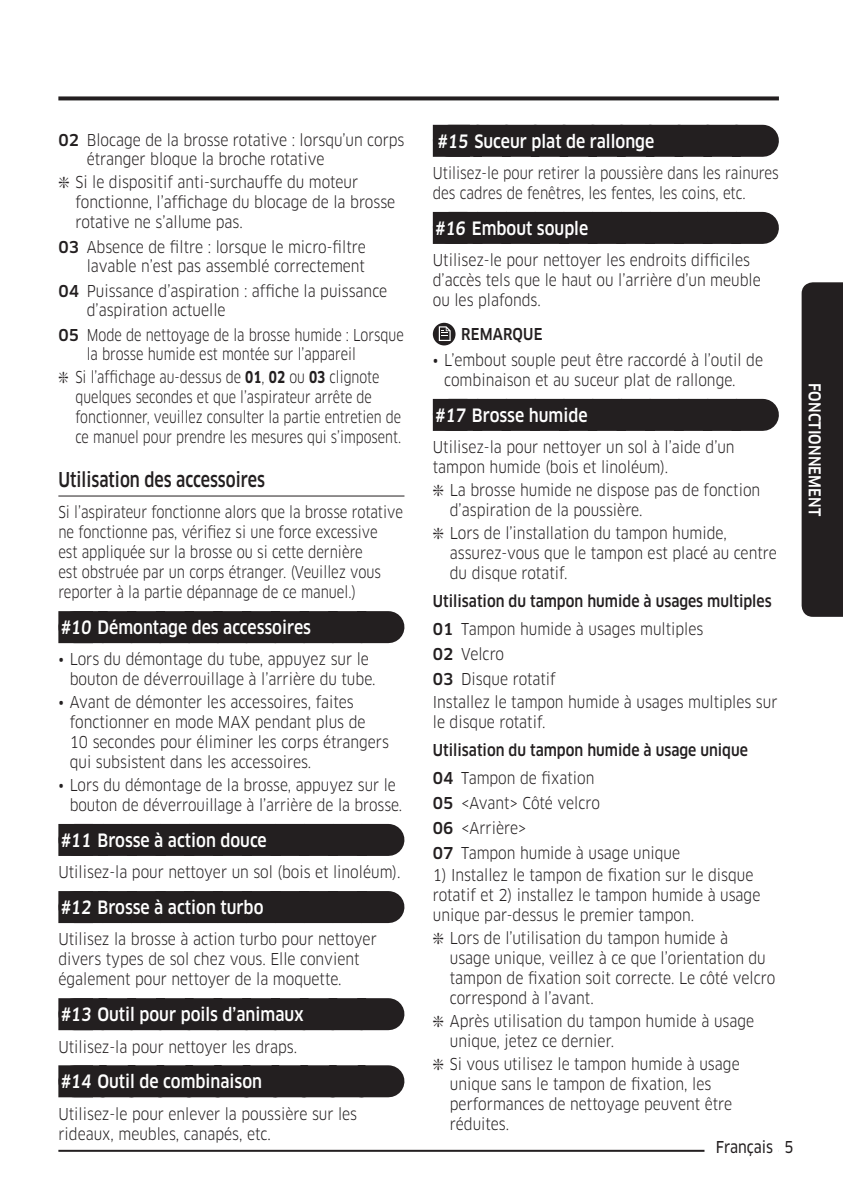
<style>
.page{position:relative;width:843px;height:1194px;background:#fff}
.page>*{position:absolute;margin:0;border:0;box-sizing:border-box;transform-origin:0 0}
.t1{font:500 20px "Samsung Clan Pro";color:#231f20;scale:.8 1}
.t2{font:500 18px "Samsung Clan Pro";color:#fff;scale:.88 1}
.t3{font:16px/20px "Samsung Clan Pro";color:#231f20;scale:.88 1}
.t4{font:16px/20px "Samsung Clan Pro";color:#231f20;scale:.83 1}
.t5{font:16px/20px "Samsung Clan Pro";color:#231f20;scale:.8 1}
.t6{font:500 16px/27.8px "Samsung Clan Pro";color:#231f20;scale:.88 1}
.t7{font:16px/20px "Samsung Clan Pro";color:#231f20;scale:.84 1}
.t8{font:16px/20px "Samsung Clan Pro";color:#231f20;scale:.87 1}
.t9{font:16px/19.2px "Samsung Clan Pro";color:#231f20;scale:.81 1}
.t10{font:500 16px "Samsung Clan Pro";color:#fff;scale:.88 1}
.t11{font:16px "Samsung Clan Pro News";color:#231f20;scale:.88 1}
.s1{font-weight:500}
.s2{font-weight:700}
.s3{font-weight:400}
</style>
<div class="page">
<div style="left:801px;top:282px;width:41px;height:335px;background:#231f20"></div>
<hr style="left:58px;top:495px;width:346px;height:1px;background:#231f20">
<div style="left:93px;top:611px;width:295px;height:32px;background:#231f20"></div>
<div style="left:58px;top:611px;width:35px;height:32px;background:#231f20"></div>
<div style="left:93px;top:824px;width:295px;height:32px;background:#231f20"></div>
<div style="left:58px;top:824px;width:35px;height:32px;background:#231f20"></div>
<div style="left:93px;top:891px;width:295px;height:32px;background:#231f20"></div>
<div style="left:58px;top:891px;width:35px;height:32px;background:#231f20"></div>
<div style="left:93px;top:998px;width:295px;height:32px;background:#231f20"></div>
<div style="left:58px;top:998px;width:35px;height:32px;background:#231f20"></div>
<div style="left:93px;top:1065px;width:295px;height:32px;background:#231f20"></div>
<div style="left:58px;top:1065px;width:35px;height:32px;background:#231f20"></div>
<div style="left:470px;top:125px;width:292px;height:32px;background:#231f20"></div>
<div style="left:433px;top:125px;width:37px;height:32px;background:#231f20"></div>
<div style="left:467px;top:212px;width:295px;height:32px;background:#231f20"></div>
<div style="left:433px;top:212px;width:34px;height:32px;background:#231f20"></div>
<div style="left:467px;top:399px;width:295px;height:32px;background:#231f20"></div>
<div style="left:433px;top:399px;width:34px;height:32px;background:#231f20"></div>
<div style="left:433px;top:323px;width:22px;height:22px;background:#231f20;border-radius:50%"></div>
<svg style="left:438px;top:326px;width:12px;height:15px"></svg>
<svg style="left:58px;top:96px;width:720px;height:4px;background:#3b3839"></svg>
<hr style="left:58px;top:1150px;width:720px;height:2px;background:#231f20">
<div style="left:704px;top:1147px;width:74px;height:6px;background:#fff"></div>
<p class="t3" style="left:87px;top:131px;width:362px;line-height:19.2px;text-indent:-28px"><span class="s1">02</span> Blocage de la brosse rotative : lorsqu’un corps étranger bloque la broche rotative</p>
<p class="t3" style="left:75px;top:172px;width:365px;text-indent:-17px">❇ Si le dispositif anti-surchauffe du moteur fonctionne, l’affichage du blocage de la brosse rotative ne s’allume pas.</p>
<p class="t3" style="left:58px;top:237px;width:351px;line-height:19.2px;text-align:right"><span class="s1">03</span> Absence de filtre : lorsque le micro-filtre lavable n’est pas assemblé correctement</p>
<p class="t3" style="left:87px;top:282px;width:343px;line-height:19.2px;text-indent:-28px"><span class="s1">04</span> Puissance d’aspiration : affiche la puissance d’aspiration actuelle</p>
<p class="t9" style="left:87px;top:326px;width:393px;text-indent:-28px"><span class="s1">05</span> Mode de nettoyage de la brosse humide : Lorsque la brosse humide est montée sur l’appareil</p>
<p class="t5" style="left:75px;top:367px;width:408px;text-indent:-17px">❇ Si l’affichage au-dessus de <span class="s2">01</span>, <span class="s2">02</span> ou <span class="s2">03</span> clignote quelques secondes et que l’aspirateur arrête de fonctionner, veuillez consulter la partie entretien de ce manuel pour prendre les mesures qui s’imposent.</p>
<p class="t1" style="left:58px;top:468px;width:260px">Utilisation des accessoires</p>
<p class="t4" style="left:58px;top:502px;width:416px">Si l’aspirateur fonctionne alors que la brosse rotative ne fonctionne pas, vérifiez si une force excessive<br>est appliquée sur la brosse ou si cette dernière<br>est obstruée par un corps étranger. (Veuillez vous reporter à la partie dépannage de ce manuel.)</p>
<p class="t2" style="left:60px;top:617px;width:286px">#10 Démontage des accessoires</p>
<p class="t3" style="left:70px;top:650px;width:349px;text-indent:-11px">• Lors du démontage du tube, appuyez sur le bouton de déverrouillage à l’arrière du tube.</p>
<p class="t3" style="left:70px;top:692px;width:364px;text-indent:-11px">• Avant de démonter les accessoires, faites fonctionner en mode MAX pendant plus de<br>10 secondes pour éliminer les corps étrangers qui subsistent dans les accessoires.</p>
<p class="t8" style="left:70px;top:775px;width:384px;text-indent:-11px">• Lors du démontage de la brosse, appuyez sur le bouton de déverrouillage à l’arrière de la brosse.</p>
<p class="t2" style="left:60px;top:830px;width:236px">#11 Brosse à action douce</p>
<p class="t3" style="left:58px;top:862px;width:390px">Utilisez-la pour nettoyer un sol (bois et linoléum).</p>
<p class="t2" style="left:60px;top:897px;width:232px">#12 Brosse à action turbo</p>
<p class="t3" style="left:58px;top:929px;width:363px">Utilisez la brosse à action turbo pour nettoyer divers types de sol chez vous. Elle convient également pour nettoyer de la moquette.</p>
<p class="t2" style="left:60px;top:1004px;width:278px">#13 Outil pour poils d’animaux</p>
<p class="t3" style="left:58px;top:1037px;width:273px">Utilisez-la pour nettoyer les draps.</p>
<p class="t2" style="left:60px;top:1071px;width:231px">#14 Outil de combinaison</p>
<p class="t3" style="left:58px;top:1104px;width:341px">Utilisez-le pour enlever la poussière sur les rideaux, meubles, canapés, etc.</p>
<p class="t2" style="left:437px;top:131px;width:248px">#15 Suceur plat de rallonge</p>
<p class="t7" style="left:433px;top:163px;width:413px">Utilisez-le pour retirer la poussière dans les rainures des cadres de fenêtres, les fentes, les coins, etc.</p>
<p class="t2" style="left:434px;top:218px;width:176px">#16 Embout souple</p>
<p class="t3" style="left:433px;top:250px;width:374px">Utilisez-le pour nettoyer les endroits difficiles d’accès tels que le haut ou l’arrière d’un meuble ou les plafonds.</p>
<p class="t6" style="left:461px;top:321px;width:94px">REMARQUE</p>
<p class="t3" style="left:444px;top:350px;width:364px;text-indent:-11px">• L’embout souple peut être raccordé à l’outil de combinaison et au suceur plat de rallonge.</p>
<p class="t2" style="left:434px;top:405px;width:175px">#17 Brosse humide</p>
<p class="t3" style="left:433px;top:437px;width:344px">Utilisez-la pour nettoyer un sol à l’aide d’un tampon humide (bois et linoléum).</p>
<p class="t3" style="left:450px;top:480px;width:354px;text-indent:-17px">❇ La brosse humide ne dispose pas de fonction d’aspiration de la poussière.</p>
<p class="t3" style="left:450px;top:523px;width:373px;text-indent:-17px">❇ Lors de l’installation du tampon humide, assurez-vous que le tampon est placé au centre du disque rotatif.</p>
<p class="t6" style="left:433px;top:588px;width:386px">Utilisation du tampon humide à usages multiples<br>01 <span class="s3">Tampon humide à usages multiples</span></p>
<p class="t3" style="left:433px;top:642px;width:141px;line-height:24.8px"><span class="s1">02</span> Velcro<br><span class="s1">03</span> Disque rotatif</p>
<p class="t3" style="left:433px;top:692px;width:393px">Installez le tampon humide à usages multiples sur le disque rotatif.</p>
<p class="t6" style="left:433px;top:737px;width:359px">Utilisation du tampon humide à usage unique<br>04 <span class="s3">Tampon de fixation</span></p>
<p class="t3" style="left:433px;top:790px;width:282px;line-height:24.8px"><span class="s1">05</span> &lt;Avant&gt; Côté velcro<br><span class="s1">06</span> &lt;Arrière&gt;<br><span class="s1">07</span> Tampon humide à usage unique</p>
<p class="t3" style="left:433px;top:865px;width:374px">1) Installez le tampon de fixation sur le disque rotatif et 2) installez le tampon humide à usage unique par-dessus le premier tampon.</p>
<p class="t3" style="left:450px;top:928px;width:371px;text-indent:-17px">❇ Lors de l’utilisation du tampon humide à<br>usage unique, veillez à ce que l’orientation du tampon de fixation soit correcte. Le côté velcro correspond à l’avant.</p>
<p class="t3" style="left:450px;top:1011px;width:347px;text-indent:-17px">❇ Après utilisation du tampon humide à usage unique, jetez ce dernier.</p>
<p class="t3" style="left:450px;top:1054px;width:331px;text-indent:-17px">❇ Si vous utilisez le tampon humide à usage unique sans le tampon de fixation, les performances de nettoyage peuvent être réduites.</p>
<p class="t11" style="left:715px;top:1137px;width:90px">Français 5</p>
<p class="t10" style="left:823px;top:383px;width:152px;rotate:90deg">Fonctionnement</p>
</div>
